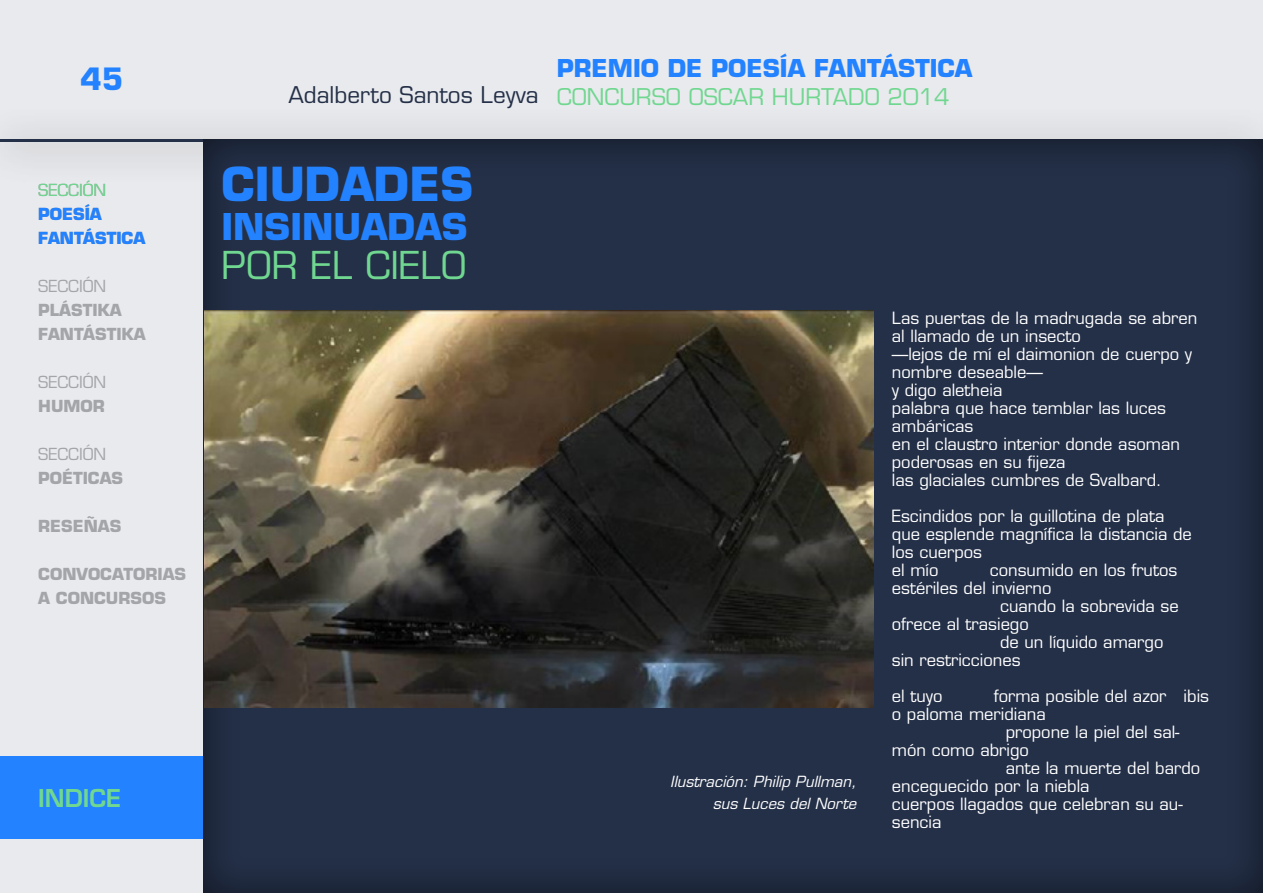
<style>
.page{position:relative;width:1263px;height:893px;background:#e9eaed}
.page>*{position:absolute;margin:0;border:0;box-sizing:border-box;transform-origin:0 0}
.título_del_cuento{font:700 45.75px "Eurostile LT Std";color:#2382ff}
.título_del_cuento-2{font:37.5px "Eurostile LT Std";color:#70d790}
.título_del_cuento-3{font:700 36px "Eurostile LT Std";color:#2382ff}
.t1{font:700 30px "Eurostile LT Std";color:#2382ff}
.título{font:700 24px "Eurostile LT Std";color:#2382ff}
.t2{font:600 24px "Eurostile LT Std";color:#70d790}
.título-2{font:22.5px "Eurostile LT Std";color:#70d790}
.título-3{font:22.5px "Eurostile LT Std";color:#243048}
.Estilo_de_párrafo_1{font:16.5px/18px "Eurostile LT Std";color:#fff}
.t3{font:700 16.2px/24px "Eurostile LT Std";color:#a3a5a8}
.t4{font:16.2px "Eurostile LT Std";color:#a3a5a8}
.t5{font:700 16.2px/24px "Eurostile LT Std";color:#2382ff}
.t6{font:16.2px "Eurostile LT Std";color:#70d790}
.pie_de_imagen{font:italic 15px "Eurostile LT Std";color:#fff}
</style>
<div class="page">
<div style="left:0;top:756px;width:204px;height:83px;background:#2382ff"></div>
<div style="left:0;top:105px;width:1263px;height:80px;background:#e4e5e8"></div>
<hr style="left:0;top:139px;width:1263px;height:3px;background:#243048">
<div style="left:191px;top:129px;width:1072px;height:764px;background:#000;opacity:.54"></div>
<img style="left:204px;top:311px;width:670px;height:396px">
<h3 class="t1" style="left:80px;top:60px;width:45px">45</h3>
<p class="t6" style="left:38px;top:180px;width:70px">SECCIÓN</p>
<p class="t5" style="left:38px;top:202px;width:108px">POESÍA<br>FANTÁSTICA</p>
<p class="t4" style="left:38px;top:276px;width:70px">SECCIÓN</p>
<p class="t3" style="left:38px;top:298px;width:109px">PLÁSTIKA<br>FANTÁSTIKA</p>
<p class="t4" style="left:38px;top:372px;width:70px">SECCIÓN</p>
<p class="t3" style="left:38px;top:394px;width:68px">HUMOR</p>
<p class="t4" style="left:38px;top:444px;width:70px">SECCIÓN</p>
<p class="t3" style="left:38px;top:466px;width:86px">POÉTICAS</p>
<p class="t3" style="left:38px;top:514px;width:85px">RESEÑAS</p>
<p class="t3" style="left:38px;top:562px;width:149px">CONVOCATORIAS<br>A CONCURSOS</p>
<h3 class="t2" style="left:38px;top:783px;width:84px">INDICE</h3>
<p class="título" style="left:557px;top:53px;width:417px">PREMIO DE POESÍA FANTÁSTICA</p>
<p class="título-3" style="left:288px;top:82px;width:252px">Adalberto Santos Leyva</p>
<p class="título-2" style="left:557px;top:83px;width:394px">CONCURSO OSCAR HURTADO 2014</p>
<p class="título_del_cuento" style="left:222px;top:156px;width:253px">CIUDADES</p>
<p class="título_del_cuento-3" style="left:222px;top:204px;width:248px">INSINUADAS</p>
<p class="título_del_cuento-2" style="left:222px;top:243px;width:246px">POR EL CIELO</p>
<p class="pie_de_imagen" style="left:670px;top:772px;width:188px">Ilustración: Philip Pullman,</p>
<p class="pie_de_imagen" style="left:713px;top:794px;width:145px">sus Luces del Norte</p>
<p class="Estilo_de_párrafo_1" style="left:892px;top:309px;width:307px">Las puertas de la madrugada se abren al llamado de un insecto</p>
<p class="Estilo_de_párrafo_1" style="left:892px;top:345px;width:302px">—lejos de mí el daimonion de cuerpo y nombre deseable—</p>
<p class="Estilo_de_párrafo_1" style="left:892px;top:381px;width:112px">y digo aletheia</p>
<p class="Estilo_de_párrafo_1" style="left:892px;top:399px;width:276px">palabra que hace temblar las luces ambáricas</p>
<p class="Estilo_de_párrafo_1" style="left:892px;top:435px;width:290px">en el claustro interior donde asoman</p>
<p class="Estilo_de_párrafo_1" style="left:892px;top:453px;width:175px">poderosas en su fijeza</p>
<p class="Estilo_de_párrafo_1" style="left:892px;top:471px;width:272px">las glaciales cumbres de Svalbard.</p>
<p class="Estilo_de_párrafo_1" style="left:892px;top:507px;width:274px">Escindidos por la guillotina de plata</p>
<p class="Estilo_de_párrafo_1" style="left:892px;top:525px;width:302px">que esplende magnífica la distancia de los cuerpos</p>
<p class="Estilo_de_párrafo_1" style="left:892px;top:561px;width:48px">el mío</p>
<p class="Estilo_de_párrafo_1" style="left:892px;top:561px;width:287px;text-indent:98px">consumido en los frutos estériles del invierno</p>
<p class="Estilo_de_párrafo_1" style="left:892px;top:597px;width:288px;text-indent:108px">cuando la sobrevida se ofrece al trasiego</p>
<p class="Estilo_de_párrafo_1" style="left:892px;top:633px;width:273px;text-indent:108px">de un líquido amargo sin restricciones</p>
<p class="Estilo_de_párrafo_1" style="left:892px;top:687px;width:52px">el tuyo</p>
<p class="Estilo_de_párrafo_1" style="left:892px;top:687px;width:319px;text-indent:102px">forma posible del azor ibis o paloma meridiana</p>
<p class="Estilo_de_párrafo_1" style="left:892px;top:723px;width:289px;text-indent:114px">propone la piel del sal&shy;món como abrigo</p>
<p class="Estilo_de_párrafo_1" style="left:892px;top:759px;width:310px;text-indent:114px">ante la muerte del bardo enceguecido por la niebla</p>
<p class="Estilo_de_párrafo_1" style="left:892px;top:795px;width:292px">cuerpos llagados que celebran su au&shy;sencia</p>
</div>
